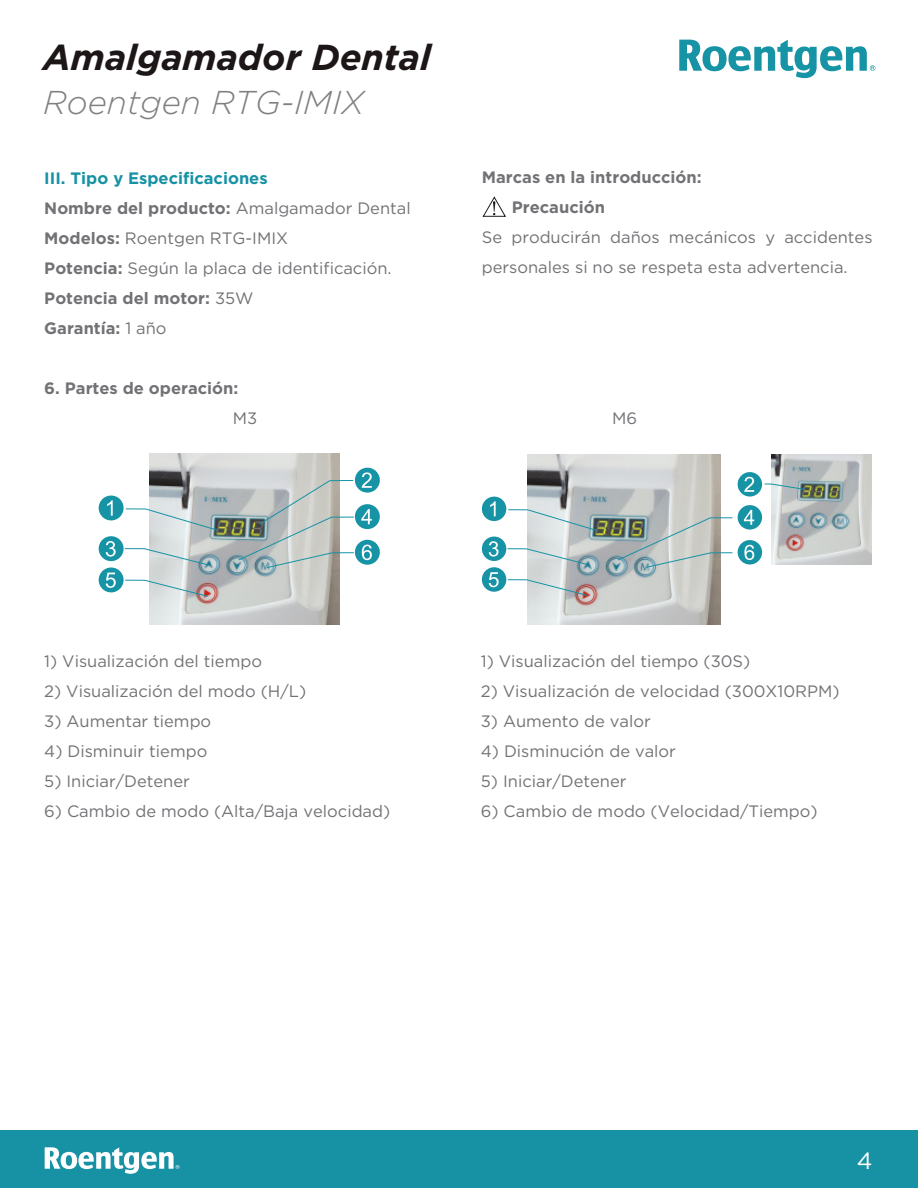
<style>
.page{position:relative;width:918px;height:1188px;background:#fff}
.page>*{position:absolute;margin:0;border:0;box-sizing:border-box;transform-origin:0 0}
.t1{font:italic 700 36px "Gotham HTF";color:#1c1617}
.t2{font:italic 300 33px "Gotham HTF";color:#808080}
.t3{font:23.4px "Gotham HTF";color:#fff}
.t4{font:16.5px/30px "Gotham HTF";color:#727276}
.t5{font:700 16.5px/30px "Gotham HTF";color:#727276}
.s1{font-weight:700;color:#1792a4}
.s2{font-weight:700}
</style>
<div class="page">
<svg style="left:679px;top:40px;width:196px;height:38px"></svg>
<div style="left:0;top:1130px;width:918px;height:58px;background:#1792a4"></div>
<svg style="left:45px;top:1147px;width:134px;height:27px"></svg>
<svg style="left:482px;top:196px;width:24px;height:21px"></svg>
<img style="left:150px;top:454px;width:190px;height:170px">
<svg style="left:124px;top:548px;width:84px;height:17px"></svg>
<svg style="left:125px;top:580px;width:83px;height:17px"></svg>
<svg style="left:125px;top:509px;width:93px;height:22px"></svg>
<div style="left:99px;top:496px;width:25px;height:24px;background:#1693a5;border-radius:50%"></div>
<svg style="left:107px;top:500px;width:6px;height:16px"></svg>
<div style="left:99px;top:536px;width:25px;height:25px;background:#1693a5;border-radius:50%"></div>
<svg style="left:106px;top:541px;width:10px;height:16px"></svg>
<div style="left:99px;top:568px;width:25px;height:24px;background:#1693a5;border-radius:50%"></div>
<svg style="left:106px;top:573px;width:10px;height:15px"></svg>
<div style="left:355px;top:504px;width:25px;height:25px;background:#1693a5;border-radius:50%"></div>
<svg style="left:361px;top:509px;width:11px;height:15px"></svg>
<div style="left:355px;top:540px;width:25px;height:25px;background:#1693a5;border-radius:50%"></div>
<svg style="left:362px;top:545px;width:10px;height:15px"></svg>
<svg style="left:238px;top:480px;width:116px;height:88px;background:#bdc4c2"></svg>
<div style="left:355px;top:468px;width:25px;height:25px;background:#1693a5;border-radius:50%"></div>
<svg style="left:362px;top:472px;width:10px;height:16px"></svg>
<img style="left:528px;top:455px;width:193px;height:169px">
<img style="left:772px;top:455px;width:100px;height:109px">
<svg style="left:507px;top:548px;width:81px;height:17px"></svg>
<svg style="left:508px;top:579px;width:80px;height:17px"></svg>
<svg style="left:508px;top:509px;width:90px;height:22px"></svg>
<img style="left:618px;top:517px;width:115px;height:51px">
<div style="left:482px;top:497px;width:24px;height:24px;background:#1693a5;border-radius:50%"></div>
<svg style="left:490px;top:501px;width:6px;height:15px"></svg>
<div style="left:482px;top:537px;width:24px;height:24px;background:#1693a5;border-radius:50%"></div>
<svg style="left:489px;top:541px;width:10px;height:16px"></svg>
<div style="left:482px;top:567px;width:24px;height:25px;background:#1693a5;border-radius:50%"></div>
<svg style="left:489px;top:572px;width:10px;height:15px"></svg>
<div style="left:738px;top:505px;width:24px;height:25px;background:#1693a5;border-radius:50%"></div>
<svg style="left:744px;top:510px;width:10px;height:15px"></svg>
<div style="left:738px;top:540px;width:24px;height:25px;background:#1693a5;border-radius:50%"></div>
<svg style="left:744px;top:545px;width:10px;height:15px"></svg>
<div style="left:738px;top:472px;width:24px;height:25px;background:#1693a5;border-radius:50%"></div>
<svg style="left:744px;top:477px;width:10px;height:15px"></svg>
<svg style="left:764px;top:484px;width:41px;height:6px"></svg>
<h1 class="t1" style="left:43px;top:37px;width:389px">Amalgamador Dental</h1>
<h2 class="t2" style="left:43px;top:84px;width:322px">Roentgen RTG-IMIX</h2>
<p class="t4" style="left:44px;top:162px;width:368px"><span class="s1">III. Tipo y Especificaciones<br></span><span class="s2">Nombre del producto:</span> Amalgamador Dental<br><span class="s2">Modelos:</span> Roentgen RTG-IMIX<br><span class="s2">Potencia:</span> Según la placa de identificación.<br><span class="s2">Potencia del motor:</span> 35W<br><span class="s2">Garantía:</span> 1 año</p>
<p class="t5" style="left:44px;top:372px;width:196px">6. Partes de operación:</p>
<p class="t5" style="left:512px;top:162px;width:191px;text-indent:-30px">Marcas en la introducción:<br>Precaución</p>
<p class="t4" style="left:482px;top:222px;width:392px">Se producirán daños mecánicos y accidentes personales si no se respeta esta advertencia.</p>
<p class="t4" style="left:233px;top:403px;width:26px">M3</p>
<p class="t4" style="left:612px;top:403px;width:26px">M6</p>
<p class="t4" style="left:44px;top:646px;width:219px">1) Visualización del tiempo</p>
<p class="t4" style="left:44px;top:676px;width:263px">2) Visualización del modo (H/L)</p>
<p class="t4" style="left:44px;top:706px;width:168px">3) Aumentar tiempo</p>
<p class="t4" style="left:44px;top:736px;width:165px">4) Disminuir tiempo</p>
<p class="t4" style="left:44px;top:766px;width:147px">5) Iniciar/Detener</p>
<p class="t4" style="left:44px;top:796px;width:347px">6) Cambio de modo (Alta/Baja velocidad)</p>
<p class="t4" style="left:481px;top:646px;width:271px">1) Visualización del tiempo (30S)</p>
<p class="t4" style="left:481px;top:676px;width:360px">2) Visualización de velocidad (300X10RPM)</p>
<p class="t4" style="left:481px;top:706px;width:171px">3) Aumento de valor</p>
<p class="t4" style="left:481px;top:736px;width:197px">4) Disminución de valor</p>
<p class="t4" style="left:481px;top:766px;width:147px">5) Iniciar/Detener</p>
<p class="t4" style="left:481px;top:796px;width:338px">6) Cambio de modo (Velocidad/Tiempo)</p>
<h3 class="t3" style="left:857px;top:1148px;width:17px">4</h3>
</div>
